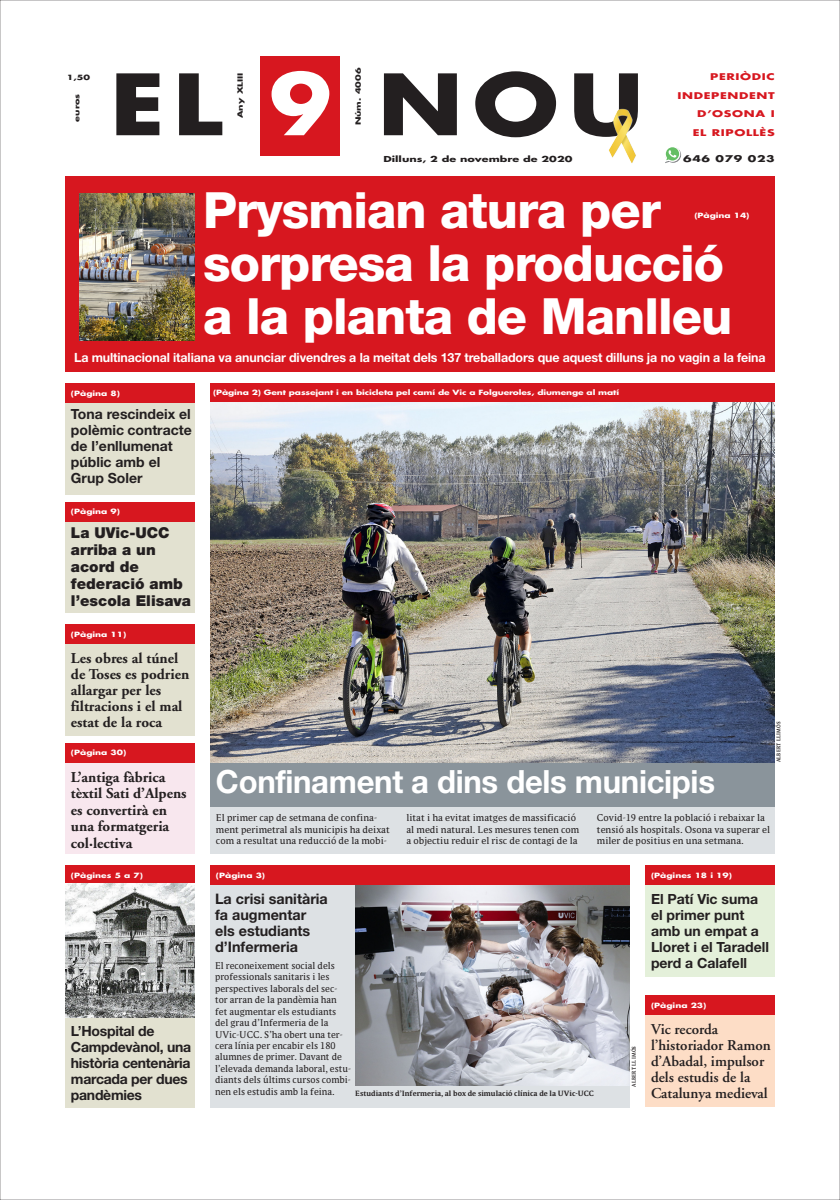
<style>
.page{position:relative;width:840px;height:1200px;background:#fff}
.page>*{position:absolute;margin:0;border:0;box-sizing:border-box;transform-origin:0 0}
.t1{font:700 82px "Futura";color:#231f20;scale:1.22 1}
.t2{font:800 50px/53px "Helvetica Neue";letter-spacing:-.02em;color:#fff}
.t3{font:700 32px "Helvetica Neue";letter-spacing:-.01em;color:#fff}
.t4{font:700 15px/16px "Adobe Garamond";color:#231f20}
.t5{font:600 15px/16px "Adobe Garamond";color:#231f20}
.t6{font:900 15px/17px "Helvetica Neue";color:#231f20}
.t7{font:700 14.5px/16px "Helvetica Neue";color:#231f20}
.t8{font:700 14px/16px "Helvetica Neue";color:#231f20}
.t9{font:700 14px/16px "Helvetica Neue";letter-spacing:-.02em;color:#231f20}
.t10{font:700 12.7px "Helvetica Neue";letter-spacing:-.01em;color:#fff}
.t11{font:9px/11.5px "Parable LF";color:#231f20;scale:.96 1}
.t12{font:9px/11.4px "Parable LF";color:#231f20}
.t13{font:700 9px/18.5px "Futura";letter-spacing:.05em;color:#d7171f;text-align:right;scale:1.38 1}
.t14{font:700 9px "Futura";letter-spacing:.05em;color:#231f20;scale:1.38 1}
.t15{font:700 8px "Futura";color:#231f20;scale:1.4 1}
.t16{font:700 7px "Futura";letter-spacing:-.005em;color:#fff;scale:1.3 1}
.t17{font:700 7px "Parable LF";color:#231f20}
.t18{font:700 7px "Futura";color:#231f20;scale:1.38 1}
.t19{font:700 5px "Parable LF";letter-spacing:.05em;color:#231f20;scale:.86 1}
.s1{color:#fff}
</style>
<div class="page">
<div style="left:260px;top:57px;width:80px;height:99px;background:#d7171f"></div>
<svg style="left:665px;top:147px;width:15px;height:16px"></svg>
<img style="left:609px;top:109px;width:27px;height:54px">
<div style="left:65px;top:177px;width:709px;height:195px;background:#d7171f"></div>
<div style="left:210px;top:803px;width:564px;height:50px;background:#dde1e4"></div>
<div style="left:210px;top:761px;width:564px;height:45px;background:#8a949b"></div>
<div style="left:210px;top:383px;width:564px;height:19px;background:#d7171f"></div>
<img style="left:210px;top:402px;width:564px;height:359px">
<div style="left:210px;top:884px;width:147px;height:223px;background:#dde1e4"></div>
<img style="left:355px;top:885px;width:274px;height:200px">
<div style="left:210px;top:865px;width:419px;height:20px;background:#d7171f"></div>
<div style="left:65px;top:402px;width:129px;height:92px;background:#e2e1d0"></div>
<div style="left:65px;top:383px;width:129px;height:20px;background:#d7171f"></div>
<img style="left:79px;top:193px;width:115px;height:148px">
<div style="left:65px;top:643px;width:129px;height:92px;background:#e2e1d0"></div>
<div style="left:65px;top:624px;width:129px;height:20px;background:#d7171f"></div>
<div style="left:645px;top:884px;width:129px;height:92px;background:#e4f0da"></div>
<div style="left:645px;top:865px;width:129px;height:20px;background:#d7171f"></div>
<div style="left:645px;top:1014px;width:129px;height:92px;background:#fdddc6"></div>
<div style="left:645px;top:995px;width:129px;height:19px;background:#d7171f"></div>
<div style="left:65px;top:762px;width:129px;height:91px;background:#f8e7ee"></div>
<div style="left:65px;top:742px;width:129px;height:20px;background:#d7171f"></div>
<div style="left:65px;top:1015px;width:129px;height:92px;background:#e2e1d0"></div>
<div style="left:65px;top:865px;width:129px;height:19px;background:#d7171f"></div>
<img style="left:65px;top:883px;width:129px;height:133px">
<div style="left:65px;top:521px;width:129px;height:91px;background:#e2e1d0"></div>
<div style="left:65px;top:501px;width:129px;height:20px;background:#d7171f"></div>
<div style="left:355px;top:1085px;width:274px;height:22px;background:#dde1e4"></div>
<p class="t18" style="left:67px;top:72px;width:18px">1,50</p>
<p class="t18" style="left:72px;top:122px;width:22px;rotate:-90deg">euros</p>
<p class="t18" style="left:353px;top:125px;width:43px;rotate:-90deg">Núm. 4006</p>
<h1 class="t1" style="left:110px;top:50px;width:439px">EL <span class="s1">9</span> NOU</h1>
<p class="t18" style="left:235px;top:118px;width:34px;rotate:-90deg">Any XLIII</p>
<p class="t15" style="left:383px;top:153px;width:136px">Dilluns, 2 de novembre de 2020</p>
<p class="t13" style="left:677px;top:67px;width:72px">PERIÒDIC<br>INDEPENDENT<br>D’OSONA I</p>
<p class="t13" style="left:692px;top:123px;width:61px">EL RIPOLLÈS</p>
<p class="t14" style="left:682px;top:152px;width:68px">646 079 023</p>
<h2 class="t2" style="left:203px;top:183px;width:530px">Prysmian atura per sorpresa la producció a la planta de Manlleu</h2>
<h3 class="t10" style="left:74px;top:349px;width:692px">La multinacional italiana va anunciar divendres a la meitat dels 137 treballadors que aquest dilluns ja no vagin a la feina</h3>
<p class="t16" style="left:694px;top:210px;width:44px">(Pàgina 14)</p>
<p class="t16" style="left:71px;top:388px;width:39px">(Pàgina 8)</p>
<h3 class="t8" style="left:71px;top:406px;width:122px">Tona rescindeix el polèmic contracte de l’enllumenat públic amb el<br>Grup Soler</h3>
<p class="t16" style="left:71px;top:507px;width:39px">(Pàgina 9)</p>
<h3 class="t6" style="left:71px;top:524px;width:122px">La UVic-UCC arriba a un acord de federació amb l’escola Elisava</h3>
<p class="t16" style="left:71px;top:629px;width:44px">(Pàgina 11)</p>
<h3 class="t4" style="left:71px;top:650px;width:120px">Les obres al túnel de Toses es podrien allargar per les filtracions i el mal estat de la roca</h3>
<p class="t16" style="left:71px;top:748px;width:44px">(Pàgina 30)</p>
<h3 class="t4" style="left:71px;top:768px;width:117px;line-height:16.5px">L’antiga fàbrica tèxtil Sati d’Alpens es convertirà en una formatgeria col·lectiva</h3>
<p class="t16" style="left:71px;top:870px;width:57px">(Pàgines 5 a 7)</p>
<h3 class="t9" style="left:71px;top:1022px;width:122px">L’Hospital de<br>Campdevànol, una història centenària marcada per dues pandèmies</h3>
<p class="t16" style="left:213px;top:388px;width:313px">(Pàgina 2) Gent passejant i en bicicleta pel camí de Vic a Folgueroles, diumenge al matí</p>
<h3 class="t3" style="left:216px;top:762px;width:500px">Confinament a dins dels municipis</h3>
<p class="t19" style="left:775px;top:762px;width:49px;rotate:-90deg">ALBERT LLIMÓS</p>
<p class="t12" style="left:216px;top:811px;width:175px">El primer cap de setmana de confina&shy;ment perimetral als municipis ha deixat com a resultat una reducció de la mobi-</p>
<p class="t12" style="left:406px;top:811px;width:174px">litat i ha evitat imatges de massificació al medi natural. Les mesures tenen com a objectiu reduir el risc de contagi de la</p>
<p class="t12" style="left:596px;top:811px;width:175px">Covid-19 entre la població i rebaixar la tensió als hospitals. Osona va superar el miler de positius en una setmana.</p>
<p class="t16" style="left:216px;top:870px;width:39px">(Pàgina 3)</p>
<h3 class="t7" style="left:215px;top:890px;width:114px">La crisi sanitària fa augmentar els estudiants d’Infermeria</h3>
<p class="t11" style="left:215px;top:959px;width:143px">El reconeixement social dels professionals sanitaris i les perspectives laborals del sec&shy;tor arran de la pandèmia han fet augmentar els estudiants del grau d’Infermeria de la<br>UVic-UCC. S’ha obert una ter&shy;cera línia per encabir els 180 alumnes de primer. Davant de l’elevada demanda laboral, estu&shy;diants dels últims cursos combi&shy;nen els estudis amb la feina.</p>
<p class="t17" style="left:355px;top:1088px;width:240px">Estudiants d’Infermeria, al box de simulació clínica de la UVic-UCC</p>
<p class="t19" style="left:630px;top:1086px;width:49px;rotate:-90deg">ALBERT LLIMÓS</p>
<p class="t16" style="left:650px;top:870px;width:64px">(Pàgines 18 i 19)</p>
<h3 class="t8" style="left:650px;top:890px;width:119px">El Patí Vic suma el primer punt amb un empat a<br>Lloret i el Taradell perd a Calafell</h3>
<p class="t16" style="left:650px;top:1000px;width:44px">(Pàgina 23)</p>
<h3 class="t5" style="left:650px;top:1021px;width:121px">Vic recorda l’historiador Ramon d’Abadal, impulsor dels estudis de la<br>Catalunya medieval</h3>
</div>
